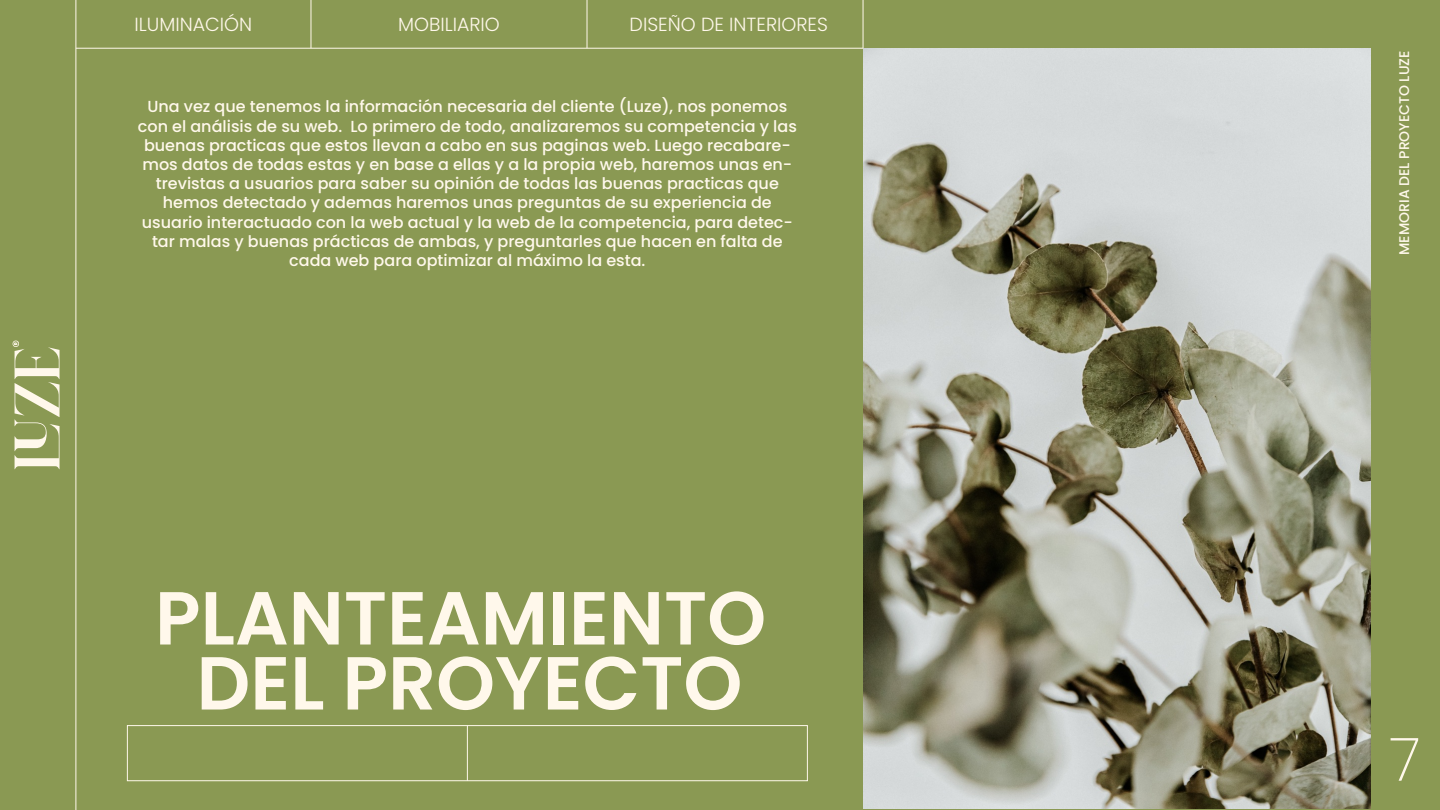
<style>
.page{position:relative;width:1440px;height:810px;background:#8a9953}
.page>*{position:absolute;margin:0;border:0;box-sizing:border-box;transform-origin:0 0}
.t1{font:600 75px/65px "Poppins";color:#fff8eb;text-align:center}
.t2{font:200 60px "Poppins";color:#fff8eb}
.t3{font:300 19px "Poppins";color:#fff8eb}
.t4{font:500 16px/19.2px "Poppins";color:#fff8eb;text-align:center}
.t5{font:500 14px "Poppins";color:#fff8eb}
</style>
<div class="page">
<svg style="left:13px;top:341px;width:47px;height:128px"></svg>
<hr style="left:75px;top:0;width:1px;height:810px;background:#fff8eb">
<img style="left:863px;top:48px;width:507px;height:761px">
<hr style="left:76px;top:48px;width:787px;height:1px;background:#fff8eb">
<hr style="left:863px;top:0;width:1px;height:48px;background:#fff8eb">
<hr style="left:587px;top:0;width:1px;height:48px;background:#fff8eb">
<hr style="left:310px;top:0;width:1px;height:48px;background:#fff8eb">
<div style="left:127px;top:725px;width:681px;height:56px;border:1px solid #fff8eb"></div>
<hr style="left:467px;top:726px;width:1px;height:55px;background:#fff8eb">
<p class="t3" style="left:135px;top:11px;width:119px">ILUMINACIÓN</p>
<p class="t3" style="left:398px;top:11px;width:103px">MOBILIARIO</p>
<p class="t3" style="left:630px;top:11px;width:200px">DISEÑO DE INTERIORES</p>
<p class="t4" style="left:138px;top:97px;width:661px">Una vez que tenemos la información necesaria del cliente (Luze), nos ponemos con el análisis de su web. Lo primero de todo, analizaremos su competencia y las buenas practicas que estos llevan a cabo en sus paginas web. Luego recabare&shy;mos datos de todas estas y en base a ellas y a la propia web, haremos unas en&shy;trevistas a usuarios para saber su opinión de todas las buenas practicas que hemos detectado y ademas haremos unas preguntas de su experiencia de usuario interactuado con la web actual y la web de la competencia, para detec&shy;tar malas y buenas prácticas de ambas, y preguntarles que hacen en falta de cada web para optimizar al máximo la esta.</p>
<h1 class="t1" style="left:155px;top:586px;width:613px">PLANTEAMIENTO<br>DEL PROYECTO</h1>
<p class="t5" style="left:1395px;top:255px;width:206px;rotate:-90deg">MEMORIA DEL PROYECTO LUZE</p>
<h2 class="t2" style="left:1389px;top:718px;width:33px">7</h2>
</div>
